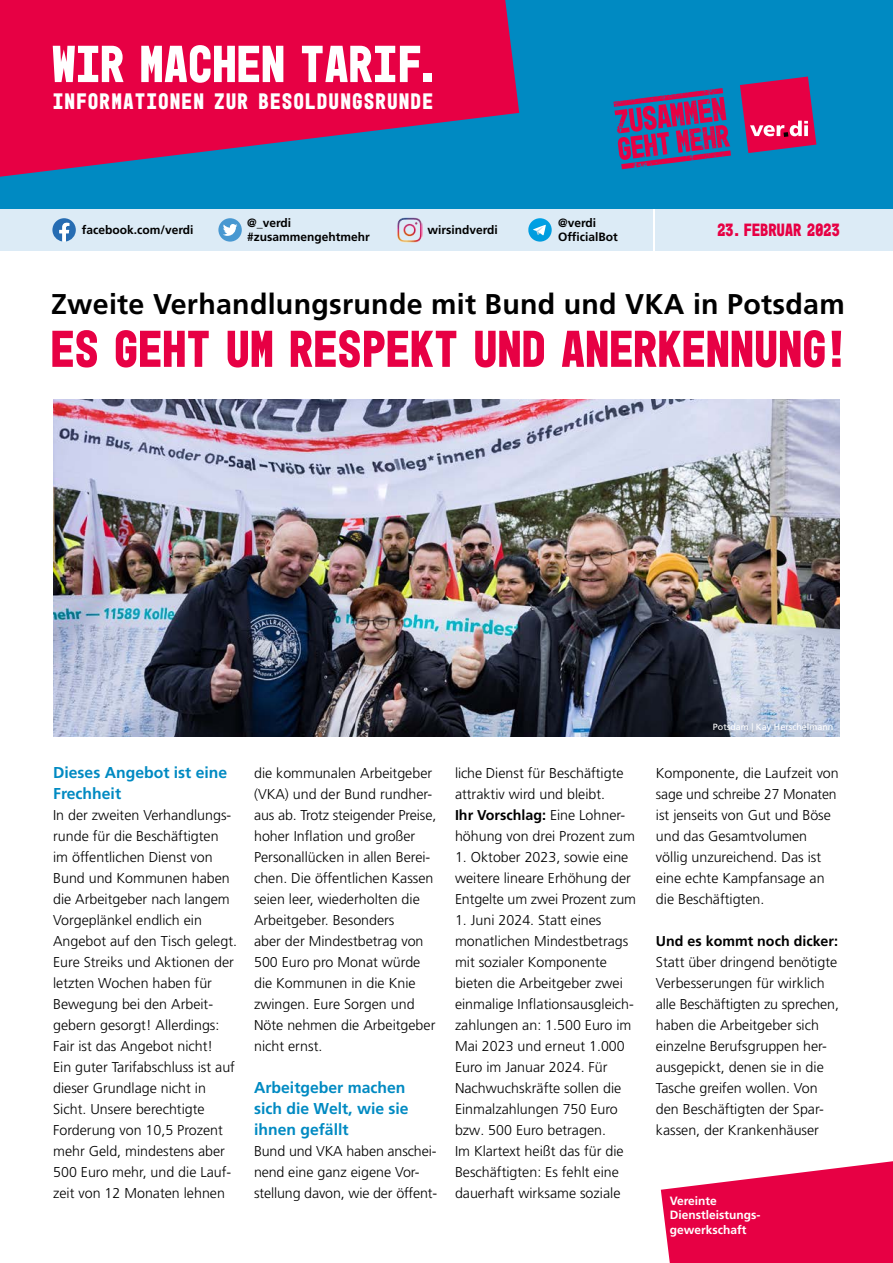
<style>
.page{position:relative;width:893px;height:1263px;background:#fff}
.page>*{position:absolute;margin:0;border:0;box-sizing:border-box;transform-origin:0 0}
.t1{font:700 52.8px "Mono 45 Headline";letter-spacing:.02em;color:#fff}
.Ueberschrift_28Pt{font:700 52.5px "Mono 45 Headline";letter-spacing:.02em;color:#e70044}
.Dachzeile{font:700 28.5px "Frutiger LT Pro";letter-spacing:.01em;color:#000}
.t2{font:700 22.8px "Mono 45 Headline";letter-spacing:.075em;color:#fff}
.t3{font:700 18px "Mono 45 Headline";letter-spacing:.02em;color:#e70044}
.Zwischenueberschrift{font:700 15.75px/21px "Frutiger LT Pro";color:#008ac2}
.Fliesstext_10Pt{font:300 14.25px/21px "Frutiger LT Pro";color:#000}
.t4{font:700 12px/14.4px "Frutiger LT Pro";color:#000}
.t5{font:700 12px/14.2px "Frutiger LT Pro";color:#fff}
.t6{font:9px "Frutiger LT Pro";color:#fff}
.s1{font-weight:700}
</style>
<div class="page">
<img style="left:53px;top:399px;width:787px;height:337px">
<div style="left:656px;top:208px;width:237px;height:43px;background:#dcebf6"></div>
<div style="left:0;top:208px;width:653px;height:43px;background:#dcebf6"></div>
<svg style="left:52px;top:218px;width:24px;height:24px"></svg>
<svg style="left:218px;top:218px;width:24px;height:24px"></svg>
<svg style="left:223px;top:224px;width:14px;height:12px"></svg>
<svg style="left:528px;top:218px;width:24px;height:24px"></svg>
<svg style="left:533px;top:225px;width:13px;height:10px"></svg>
<img style="left:397px;top:218px;width:25px;height:24px">
<div style="left:0;top:0;width:893px;height:208px;background:#008ac2"></div>
<svg style="left:661px;top:1161px;width:232px;height:102px;background:#ea2761"></svg>
<svg style="left:740px;top:77px;width:76px;height:76px"></svg>
<svg style="left:613px;top:88px;width:118px;height:81px"></svg>
<svg style="left:0;top:0;width:519px;height:177px;fill:#e70044"></svg>
<h1 class="t1" style="left:52px;top:33px;width:388px">WIR MACHEN TARIF.</h1>
<h3 class="t2" style="left:53px;top:87px;width:381px">INFORMATIONEN ZUR BESOLDUNGSRUNDE</h3>
<p class="t4" style="left:247px;top:216px;width:124px">@_verdi #zusammengehtmehr</p>
<p class="t4" style="left:558px;top:216px;width:61px">@verdi<br>OfficialBot</p>
<p class="t4" style="left:82px;top:223px;width:113px">facebook.com/verdi</p>
<p class="t4" style="left:427px;top:223px;width:72px">wirsindverdi</p>
<p class="t3" style="left:717px;top:219px;width:124px">23. FEBRUAR 2023</p>
<p class="Dachzeile" style="left:51px;top:287px;width:795px">Zweite Verhandlungsrunde mit Bund und VKA in Potsdam</p>
<p class="Ueberschrift_28Pt" style="left:51px;top:318px;width:798px">ES GEHT UM RESPEKT UND ANERKENNUNG!</p>
<p class="Zwischenueberschrift" style="left:53px;top:762px;width:176px">Dieses Angebot ist eine<br>Frechheit</p>
<p class="Fliesstext_10Pt" style="left:53px;top:805px;width:185px">In der zweiten Verhandlungs&shy;runde für die Beschäftigten im öffentlichen Dienst von<br>Bund und Kommunen haben die Arbeitgeber nach langem<br>Vorgeplänkel endlich ein<br>Angebot auf den Tisch gelegt.<br>Eure Streiks und Aktionen der letzten Wochen haben für<br>Bewegung bei den Arbeit&shy;gebern gesorgt! Allerdings:<br>Fair ist das Angebot nicht!<br>Ein guter Tarifabschluss ist auf dieser Grundlage nicht in<br>Sicht. Unsere berechtigte<br>Forderung von 10,5 Prozent mehr Geld, mindestens aber<br>500 Euro mehr, und die Lauf&shy;zeit von 12 Monaten lehnen</p>
<p class="Fliesstext_10Pt" style="left:254px;top:763px;width:184px">die kommunalen Arbeitgeber (VKA) und der Bund rundher&shy;aus ab. Trotz steigender Preise, hoher Inflation und großer<br>Personallücken in allen Berei&shy;chen. Die öffentlichen Kassen seien leer, wiederholten die<br>Arbeitgeber. Besonders<br>aber der Mindestbetrag von<br>500 Euro pro Monat würde die Kommunen in die Knie zwingen. Eure Sorgen und<br>Nöte nehmen die Arbeitgeber nicht ernst.</p>
<p class="Zwischenueberschrift" style="left:254px;top:1077px;width:156px">Arbeitgeber machen sich die Welt, wie sie ihnen gefällt</p>
<p class="Fliesstext_10Pt" style="left:254px;top:1141px;width:185px">Bund und VKA haben anschei&shy;nend eine ganz eigene Vor&shy;stellung davon, wie der öffent-</p>
<p class="Fliesstext_10Pt" style="left:455px;top:763px;width:182px">liche Dienst für Beschäftigte attraktiv wird und bleibt.<br><span class="s1">Ihr Vorschlag:</span> Eine Lohner&shy;höhung von drei Prozent zum</p>
<p class="Fliesstext_10Pt" style="left:455px;top:847px;width:183px">1. Oktober 2023, sowie eine weitere lineare Erhöhung der<br>Entgelte um zwei Prozent zum</p>
<p class="Fliesstext_10Pt" style="left:455px;top:910px;width:180px">1. Juni 2024. Statt eines monatlichen Mindestbetrags mit sozialer Komponente bieten die Arbeitgeber zwei einmalige Inflationsausgleich&shy;zahlungen an: 1.500 Euro im<br>Mai 2023 und erneut 1.000<br>Euro im Januar 2024. Für<br>Nachwuchskräfte sollen die<br>Einmalzahlungen 750 Euro bzw. 500 Euro betragen.<br>Im Klartext heißt das für die<br>Beschäftigten: Es fehlt eine dauerhaft wirksame soziale</p>
<p class="t6" style="left:713px;top:722px;width:122px">Potsdam | Kay Herschelmann</p>
<p class="Fliesstext_10Pt" style="left:656px;top:763px;width:184px">Komponente, die Laufzeit von sage und schreibe 27 Monaten ist jenseits von Gut und Böse und das Gesamtvolumen völlig unzureichend. Das ist eine echte Kampfansage an die Beschäftigten.</p>
<p class="Fliesstext_10Pt" style="left:656px;top:931px;width:185px"><span class="s1">Und es kommt noch dicker:<br></span>Statt über dringend benötigte<br>Verbesserungen für wirklich alle Beschäftigten zu sprechen, haben die Arbeitgeber sich einzelne Berufsgruppen her&shy;ausgepickt, denen sie in die<br>Tasche greifen wollen. Von den Beschäftigten der Spar&shy;kassen, der Krankenhäuser</p>
<p class="t5" style="left:670px;top:1194px;width:92px">Vereinte<br>Dienstleistungs&shy;gewerkschaft</p>
</div>
